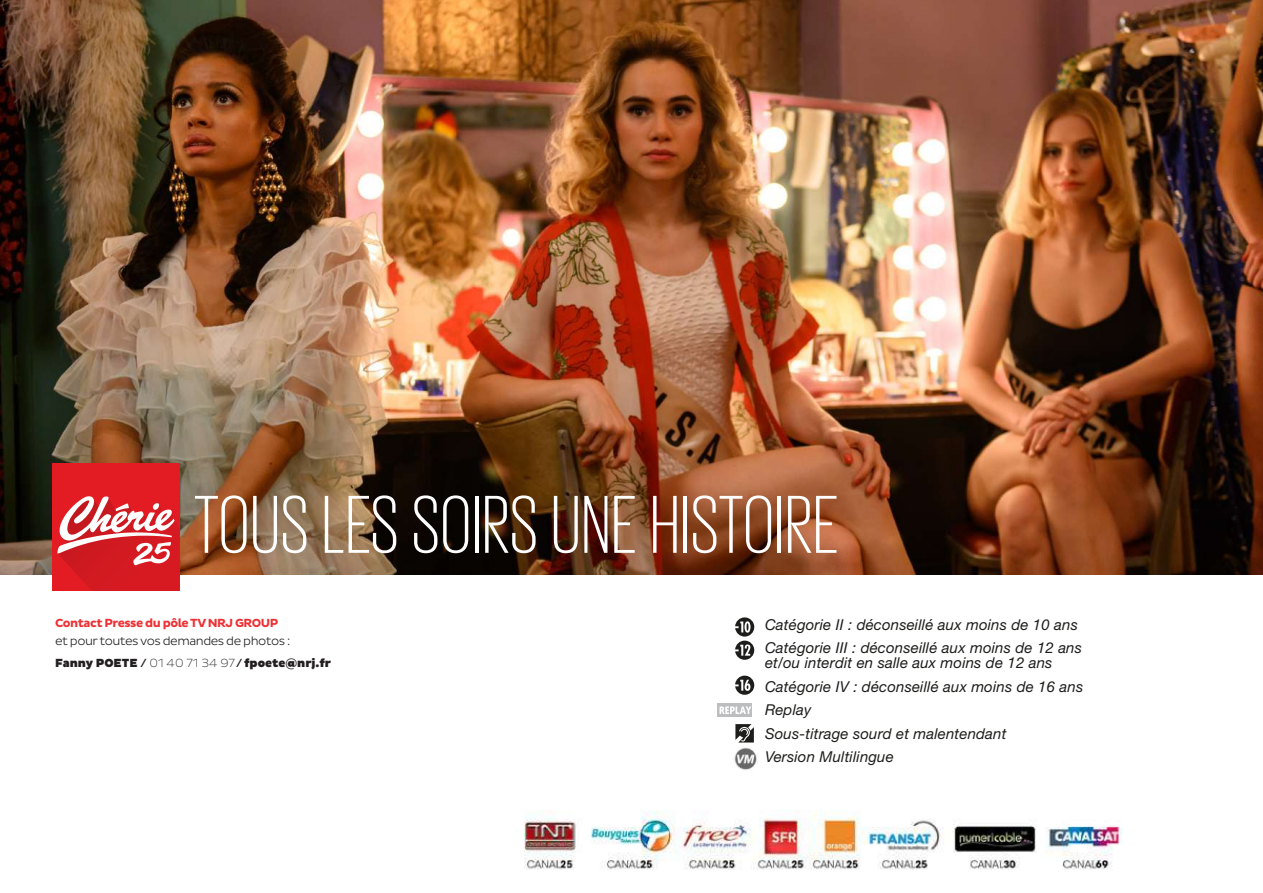
<style>
.page{position:relative;width:1263px;height:893px;background:#fff}
.page>*{position:absolute;margin:0;border:0;box-sizing:border-box;transform-origin:0 0}
.t1{font:300 84px "Giorgio Sans";letter-spacing:.02em;color:#fff}
.t2{font:italic 15px/23.5px "Helvetica Neue LT Std";letter-spacing:.01em;color:#1d1d1b}
.t3{font:300 12px/22.2px "Pluto Sans";letter-spacing:-.04em;color:#231f20}
.t4{font:700 12px "Pluto Sans";letter-spacing:-.04em;color:#ee3034}
.s1{font-weight:900}
.s2{font-weight:200}
</style>
<div class="page">
<svg style="left:661px;top:574px;width:57px;height:1px"></svg>
<svg style="left:735px;top:574px;width:68px;height:1px"></svg>
<img style="left:0;top:0;width:1263px;height:574px">
<div style="left:52px;top:464px;width:128px;height:127px;background:#e31c24"></div>
<svg style="left:57px;top:496px;width:122px;height:95px"></svg>
<svg style="left:735px;top:716px;width:19px;height:27px"></svg>
<svg style="left:735px;top:617px;width:20px;height:78px"></svg>
<img style="left:734px;top:747px;width:24px;height:24px">
<img style="left:524px;top:811px;width:598px;height:59px">
<img style="left:717px;top:704px;width:35px;height:12px">
<h1 class="t1" style="left:194px;top:484px;width:646px">TOUS LES SOIRS UNE HISTOIRE</h1>
<p class="t4" style="left:55px;top:616px;width:225px">Contact Presse du pôle TV NRJ GROUP</p>
<p class="t3" style="left:55px;top:630px;width:278px">et pour toutes vos demandes de photos :<br><span class="s1">Fanny POETE /</span> <span class="s2">01 40 71 34 97</span><span class="s1">/fpoete@nrj.fr</span></p>
<p class="t2" style="left:765px;top:612px;width:318px">Catégorie II : déconseillé aux moins de 10 ans<br>Catégorie III : déconseillé aux moins de 12 ans</p>
<p class="t2" style="left:765px;top:651px;width:320px">et/ou interdit en salle aux moins de 12 ans<br>Catégorie IV : déconseillé aux moins de 16 ans<br>Replay<br>Sous-titrage sourd et malentendant<br>Version Multilingue</p>
</div>
